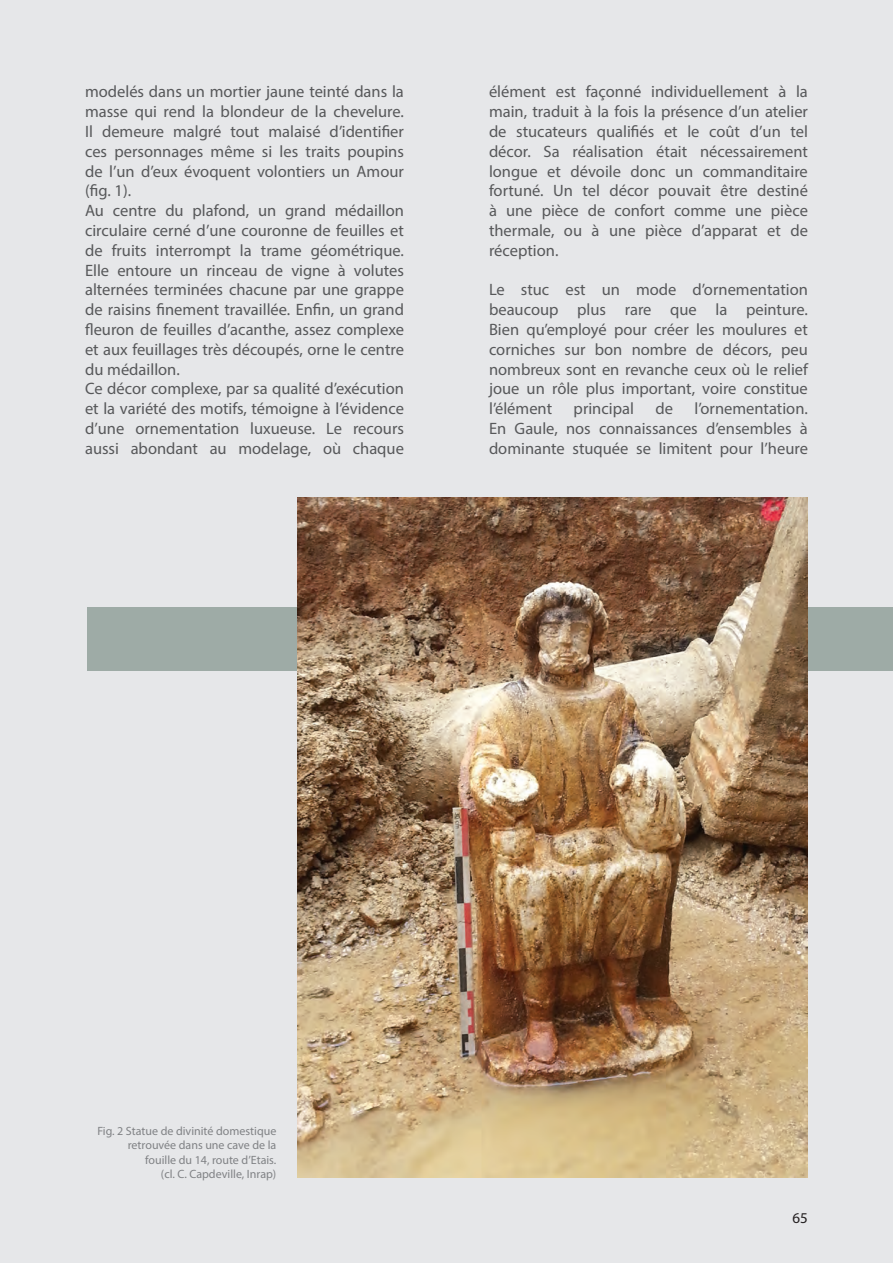
<style>
.page{position:relative;width:893px;height:1263px;background:#e6e7e9}
.page>*{position:absolute;margin:0;border:0;box-sizing:border-box;transform-origin:0 0}
.t1{font:16.5px/19.8px "Myriad Pro";color:#57585a;text-align:justify}
.t2{font:15px "Myriad Pro";color:#231f20}
.t3{font:12px/14.4px "Myriad Pro";color:#808285;text-align:right}
</style>
<div class="page">
<div style="left:87px;top:607px;width:806px;height:64px;background:#9eaba6"></div>
<img style="left:298px;top:497px;width:510px;height:681px">
<p class="t1" style="left:85px;top:82px;width:320px;text-align:left">modelés dans un mortier jaune teinté dans la masse qui rend la blondeur de la chevelure.<br>Il demeure malgré tout malaisé d’identifier ces personnages même si les traits poupins de l’un d’eux évoquent volontiers un Amour (fig. 1).<br>Au centre du plafond, un grand médaillon circulaire cerné d’une couronne de feuilles et de fruits interrompt la trame géométrique.<br>Elle entoure un rinceau de vigne à volutes alternées terminées chacune par une grappe de raisins finement travaillée. Enfin, un grand fleuron de feuilles d’acanthe, assez complexe et aux feuillages très découpés, orne le centre du médaillon.<br>Ce décor complexe, par sa qualité d’exécution et la variété des motifs, témoigne à l’évidence d’une ornementation luxueuse. Le recours aussi abondant au modelage, où chaque</p>
<p class="t1" style="left:489px;top:82px;width:320px">élément est façonné individuellement à la main, traduit à la fois la présence d’un atelier de stucateurs qualifiés et le coût d’un tel décor. Sa réalisation était nécessairement longue et dévoile donc un commanditaire fortuné. Un tel décor pouvait être destiné à une pièce de confort comme une pièce thermale, ou à une pièce d’apparat et de réception.</p>
<p class="t1" style="left:489px;top:280px;width:320px">Le stuc est un mode d’ornementation beaucoup plus rare que la peinture.<br>Bien qu’employé pour créer les moulures et corniches sur bon nombre de décors, peu nombreux sont en revanche ceux où le relief joue un rôle plus important, voire constitue l’élément</p>
<p class="t1" style="left:489px;top:399px;width:320px;text-indent:205px">l’ornementation.<br>En Gaule, nos connaissances d’ensembles à dominante stuquée se limitent pour l’heure</p>
<p class="t1" style="left:574px;top:399px;width:62px">principal</p>
<p class="t1" style="left:655px;top:399px;width:19px">de</p>
<p class="t3" style="left:97px;top:1123px;width:181px">Fig. 2 Statue de divinité domestique retrouvée dans une cave de la fouille du 14, route d’Etais.<br>(cl. C. Capdeville, Inrap)</p>
<p class="t2" style="left:792px;top:1209px;width:17px">65</p>
</div>
